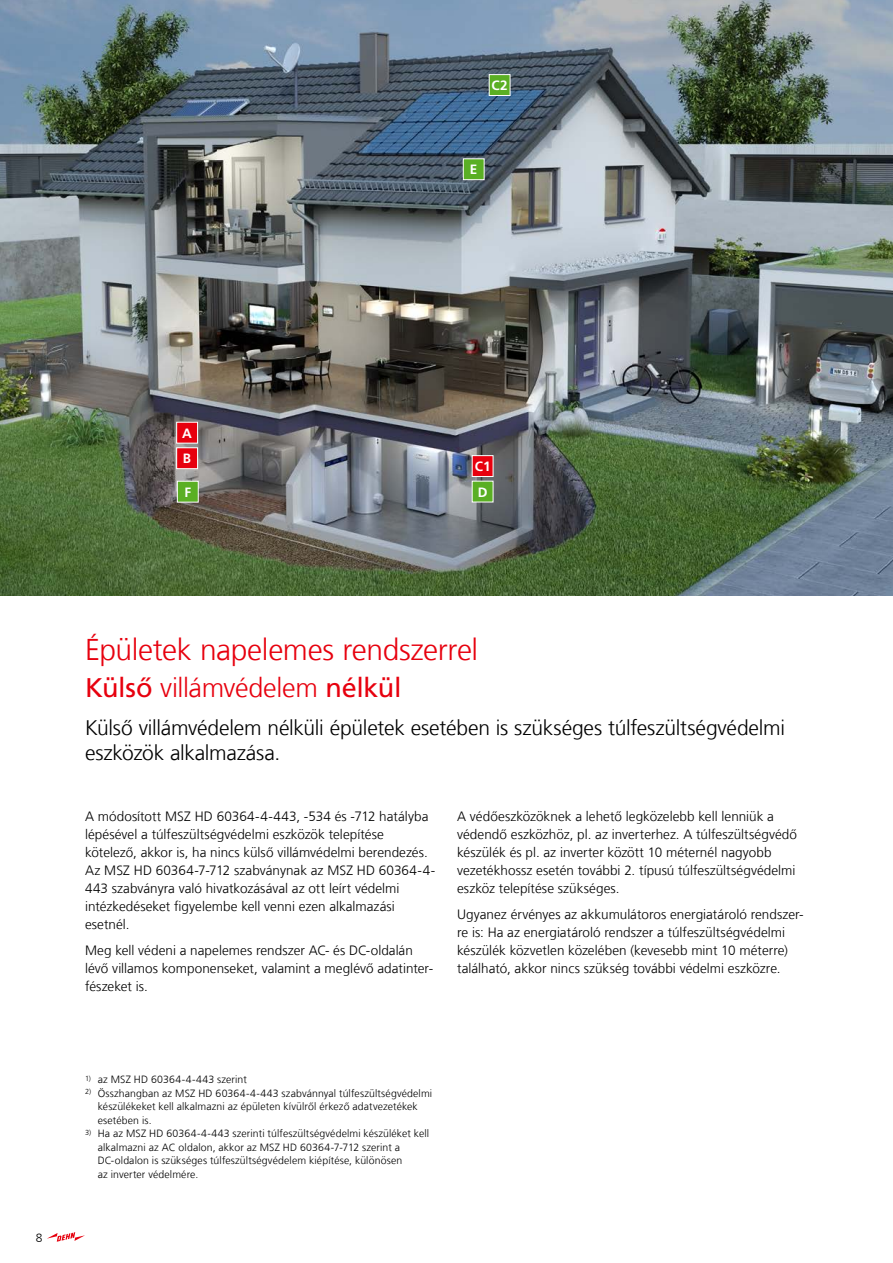
<style>
.page{position:relative;width:893px;height:1263px;background:#fff}
.page>*{position:absolute;margin:0;border:0;box-sizing:border-box;transform-origin:0 0}
.t1{font:300 30px "Frutiger LT Com";letter-spacing:-.015em;color:#e7000e}
.t2{font:300 27px "Frutiger LT Com";letter-spacing:-.015em;color:#e7000e}
.t3{font:300 21px/25.2px "Frutiger LT Com";letter-spacing:-.01em;color:#000}
.t4{font:300 13.5px/18px "Frutiger LT Com";letter-spacing:.005em;color:#000}
.t5{font:700 13.5px/25.5px "Frutiger LT Com";color:#fff}
.t6{font:300 12px "Frutiger LT Com";color:#000}
.t7{font:300 10.5px/13.5px "Frutiger LT Com";letter-spacing:.01em;color:#000}
.s1{font-weight:400}
</style>
<div class="page">
<img style="left:0;top:0;width:893px;height:595px">
<div style="left:177px;top:422px;width:21px;height:21px;background:#e7000e"></div>
<div style="left:176px;top:422px;width:22px;height:21px;border:1px solid #fff"></div>
<div style="left:177px;top:448px;width:21px;height:21px;background:#e7000e"></div>
<div style="left:176px;top:448px;width:22px;height:21px;border:1px solid #fff"></div>
<div style="left:472px;top:456px;width:21px;height:20px;background:#e7000e"></div>
<div style="left:472px;top:455px;width:21px;height:22px;border:1px solid #fff"></div>
<div style="left:472px;top:481px;width:21px;height:21px;background:#5aaf24"></div>
<div style="left:463px;top:159px;width:21px;height:21px;background:#5aaf24"></div>
<div style="left:463px;top:159px;width:21px;height:21px;border:1px solid #fff"></div>
<div style="left:489px;top:75px;width:21px;height:20px;background:#5aaf24"></div>
<div style="left:489px;top:74px;width:21px;height:22px;border:1px solid #fff"></div>
<div style="left:177px;top:481px;width:21px;height:21px;background:#5aaf24"></div>
<div style="left:177px;top:481px;width:21px;height:21px;border:1px solid #fff"></div>
<svg style="left:47px;top:1232px;width:38px;height:10px"></svg>
<p class="t5" style="left:492px;top:73px;width:18px">C2</p>
<p class="t5" style="left:470px;top:157px;width:9px">E</p>
<p class="t5" style="left:182px;top:420px;width:11px">A<br>B</p>
<p class="t5" style="left:184px;top:479px;width:8px">F</p>
<p class="t5" style="left:475px;top:454px;width:17px">C1<br>D</p>
<p class="t6" style="left:36px;top:1230px;width:8px">8</p>
<h1 class="t1" style="left:85px;top:632px;width:395px">Épületek napelemes rendszerrel</h1>
<h2 class="t2" style="left:85px;top:672px;width:318px"><span class="s1">Külső</span> villámvédelem <span class="s1">nélkül</span></h2>
<h3 class="t3" style="left:85px;top:715px;width:701px">Külső villámvédelem nélküli épületek esetében is szükséges túlfeszültségvédelmi eszközök alkalmazása.</h3>
<p class="t4" style="left:85px;top:807px;width:352px">A módosított MSZ HD 60364-4-443, -534 és -712 hatályba lépésével a túlfeszültségvédelmi eszközök telepítése kötelező, akkor is, ha nincs külső villámvédelmi berendezés.<br>Az MSZ HD 60364-7-712 szabványnak az MSZ HD 60364-4- 443 szabványra való hivatkozásával az ott leírt védelmi intézkedéseket figyelembe kell venni ezen alkalmazási esetnél.</p>
<p class="t4" style="left:85px;top:942px;width:350px">Meg kell védeni a napelemes rendszer AC- és DC-oldalán lévő villamos komponenseket, valamint a meglévő adatinter&shy;fészeket is.</p>
<p class="t4" style="left:457px;top:807px;width:341px">A védőeszközöknek a lehető legközelebb kell lenniük a védendő eszközhöz, pl. az inverterhez. A túlfeszültségvédő készülék és pl. az inverter között 10 méternél nagyobb vezetékhossz esetén további 2. típusú túlfeszültségvédelmi eszköz telepítése szükséges.</p>
<p class="t4" style="left:457px;top:905px;width:348px">Ugyanez érvényes az akkumulátoros energiatároló rendszer&shy;re is: Ha az energiatároló rendszer a túlfeszültségvédelmi készülék közvetlen közelében (kevesebb mint 10 méterre) található, akkor nincs szükség további védelmi eszközre.</p>
<p class="t7" style="left:85px;top:1073px;width:163px"><sup>1)</sup> az MSZ HD 60364-4-443 szerint</p>
<p class="t7" style="left:98px;top:1086px;width:336px;text-indent:-13px"><sup>2)</sup> Összhangban az MSZ HD 60364-4-443 szabvánnyal túlfeszültségvédelmi készülékeket kell alkalmazni az épületen kívülről érkező adatvezetékek esetében is.</p>
<p class="t7" style="left:98px;top:1127px;width:333px;text-indent:-13px"><sup>3)</sup> Ha az MSZ HD 60364-4-443 szerinti túlfeszültségvédelmi készüléket kell alkalmazni az AC oldalon, akkor az MSZ HD 60364-7-712 szerint a DC-oldalon is szükséges túlfeszültségvédelem kiépítése, különösen<br>az inverter védelmére.</p>
</div>
